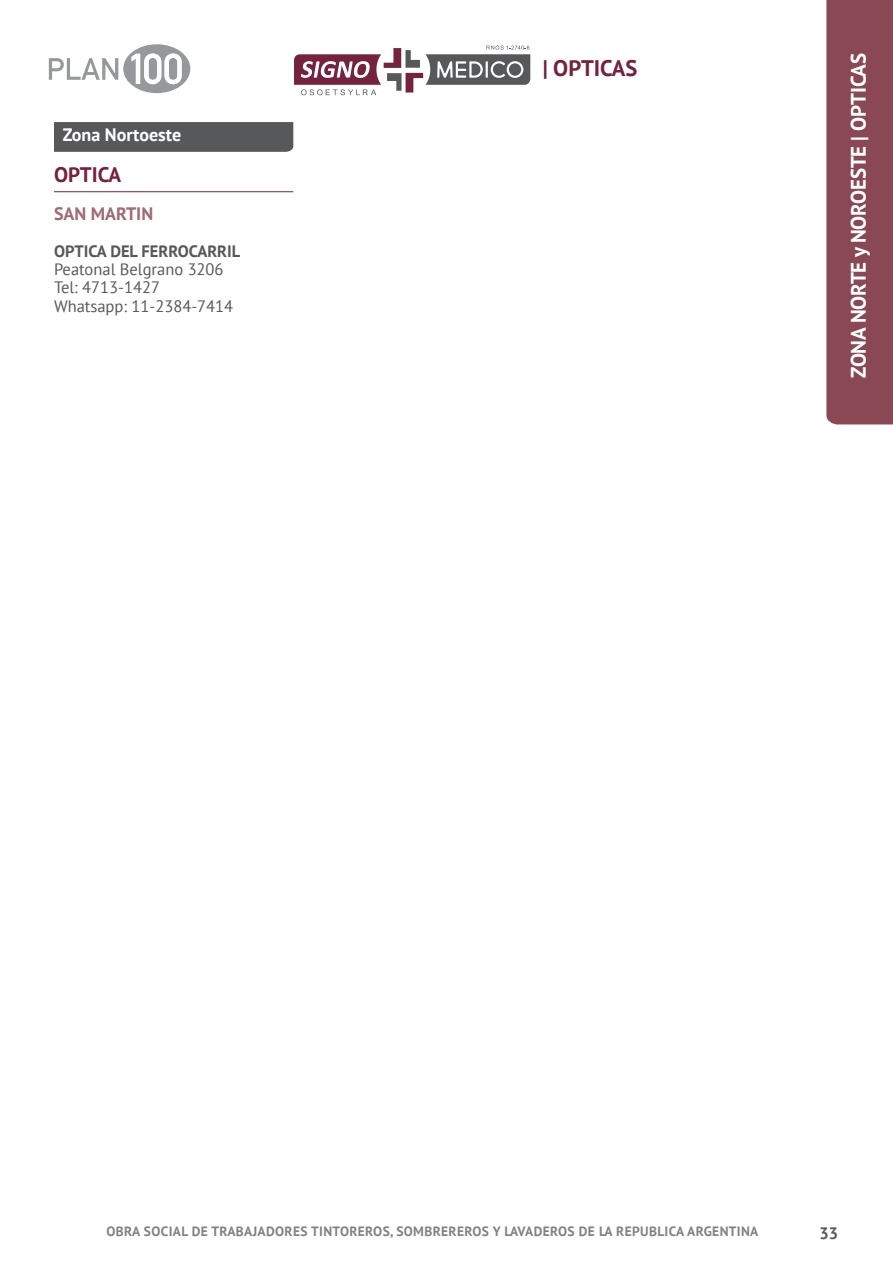
<style>
.page{position:relative;width:893px;height:1263px;background:#fff}
.page>*{position:absolute;margin:0;border:0;box-sizing:border-box;transform-origin:0 0}
.t1{font:700 22.5px "PT Sans";color:#75223d}
.t2{font:700 21px "PT Sans";letter-spacing:-.01em;color:#fff}
.t3{font:700 21px "PT Sans";color:#75223d}
.t4{font:700 18px "PT Sans";color:#fff}
.t5{font:700 18px "PT Sans";color:#a06b72}
.t6{font:16.5px "PT Sans";color:#57585a}
.t7{font:700 16.5px "PT Sans";color:#57585a}
.t8{font:700 13.5px "PT Sans";letter-spacing:.025em;color:#808285}
</style>
<div class="page">
<svg style="left:294px;top:46px;width:236px;height:49px"></svg>
<svg style="left:49px;top:44px;width:141px;height:49px"></svg>
<div style="left:54px;top:122px;width:239px;height:30px;background:#57585a"></div>
<div style="left:826px;top:0;width:67px;height:424px;background:#894854"></div>
<hr style="left:54px;top:191px;width:239px;height:1px;background:#75223d">
<p class="t4" style="left:63px;top:123px;width:120px">Zona Nortoeste</p>
<p class="t3" style="left:54px;top:161px;width:69px">OPTICA</p>
<p class="t5" style="left:54px;top:201px;width:101px">SAN MARTIN</p>
<p class="t7" style="left:54px;top:241px;width:188px">OPTICA DEL FERROCARRIL</p>
<p class="t6" style="left:54px;top:259px;width:171px">Peatonal Belgrano 3206</p>
<p class="t6" style="left:54px;top:277px;width:108px">Tel: 4713-1427</p>
<p class="t6" style="left:54px;top:295px;width:181px">Whatsapp: 11-2384-7414</p>
<p class="t1" style="left:543px;top:54px;width:96px">| OPTICAS</p>
<p class="t2" style="left:844px;top:378px;width:327px;rotate:-90deg">ZONA NORTE y NOROESTE | OPTICAS</p>
<p class="t8" style="left:107px;top:1222px;width:653px">OBRA SOCIAL DE TRABAJADORES TINTOREROS, SOMBREREROS Y LAVADEROS DE LA REPUBLICA ARGENTINA</p>
<p class="t7" style="left:819px;top:1222px;width:20px">33</p>
</div>
